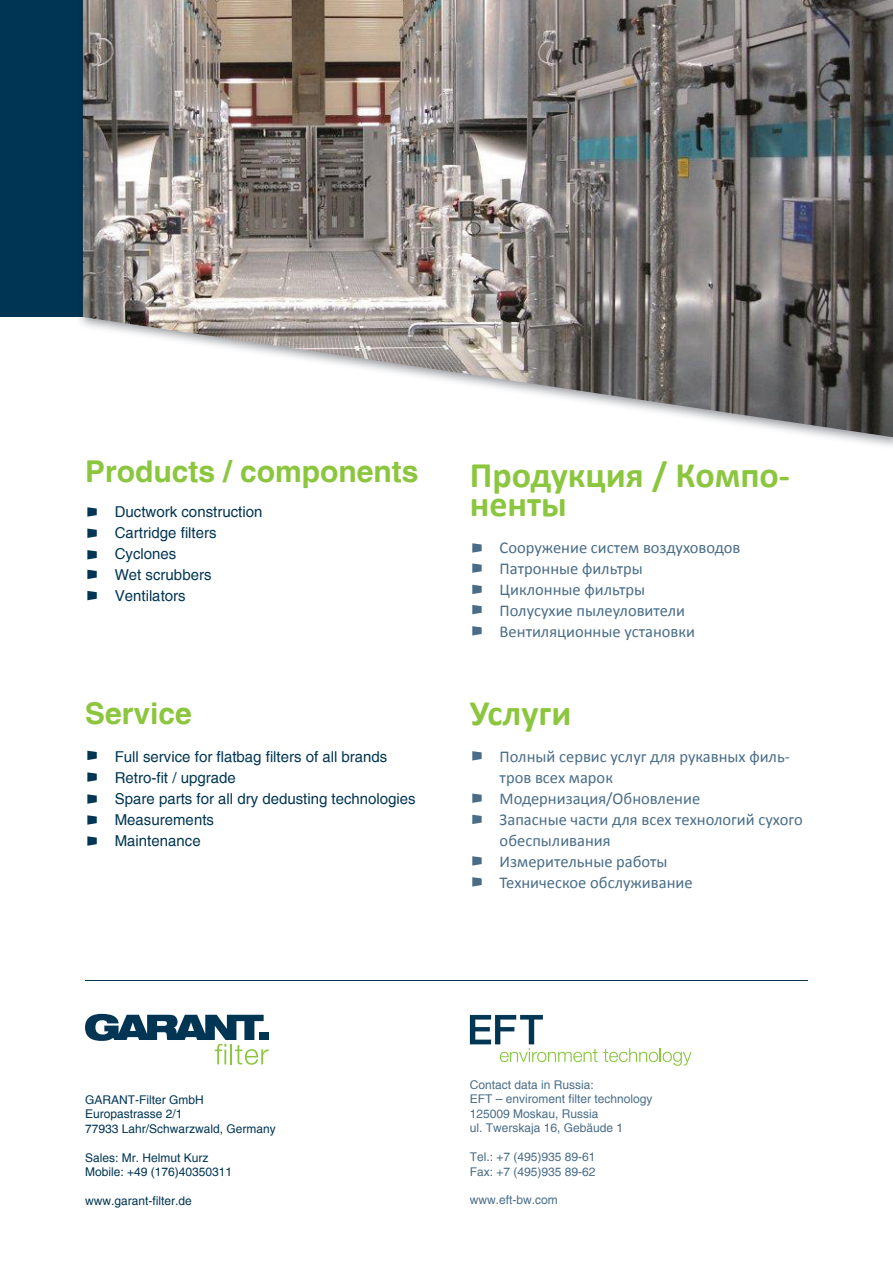
<style>
.page{position:relative;width:893px;height:1263px;background:#fff}
.page>*{position:absolute;margin:0;border:0;box-sizing:border-box;transform-origin:0 0}
.t1{font:700 36px/28.5px "Calibri";color:#8bc63e}
.t2{font:700 30px "Helvetica";color:#8bc63e}
.t3{font:16.5px/21px "Calibri";color:#496d88}
.t4{font:15px/21px "Helvetica";color:#003553}
.t5{font:12px/14.4px "Helvetica";color:#496d88}
.t6{font:12px/14.4px "Helvetica";color:#003553}
</style>
<div class="page">
<div style="left:0;top:0;width:893px;height:317px;background:#003553"></div>
<img style="left:83px;top:0;width:810px;height:437px">
<svg style="left:85px;top:1014px;width:184px;height:51px"></svg>
<div style="left:259px;top:1032px;width:10px;height:8px;background:#003553"></div>
<svg style="left:470px;top:1015px;width:222px;height:51px"></svg>
<hr style="left:85px;top:980px;width:723px;height:1px;background:#003553">
<svg style="left:87px;top:507px;width:10px;height:10px"></svg>
<svg style="left:472px;top:543px;width:10px;height:10px"></svg>
<svg style="left:472px;top:563px;width:10px;height:10px"></svg>
<svg style="left:472px;top:585px;width:10px;height:9px"></svg>
<svg style="left:472px;top:605px;width:10px;height:9px"></svg>
<svg style="left:472px;top:626px;width:10px;height:9px"></svg>
<svg style="left:472px;top:751px;width:10px;height:9px"></svg>
<svg style="left:472px;top:793px;width:10px;height:10px"></svg>
<svg style="left:472px;top:815px;width:10px;height:9px"></svg>
<svg style="left:472px;top:856px;width:10px;height:10px"></svg>
<svg style="left:472px;top:877px;width:10px;height:9px"></svg>
<svg style="left:87px;top:529px;width:10px;height:9px"></svg>
<svg style="left:87px;top:550px;width:10px;height:9px"></svg>
<svg style="left:87px;top:570px;width:10px;height:9px"></svg>
<svg style="left:87px;top:591px;width:10px;height:9px"></svg>
<svg style="left:87px;top:751px;width:10px;height:9px"></svg>
<svg style="left:87px;top:772px;width:10px;height:10px"></svg>
<svg style="left:87px;top:794px;width:10px;height:10px"></svg>
<svg style="left:87px;top:815px;width:10px;height:10px"></svg>
<svg style="left:87px;top:836px;width:10px;height:10px"></svg>
<h2 class="t2" style="left:85px;top:453px;width:335px">Products / components</h2>
<p class="t4" style="left:115px;top:502px;width:149px">Ductwork construction<br>Cartridge filters<br>Cyclones<br>Wet scrubbers<br>Ventilators</p>
<h2 class="t2" style="left:85px;top:695px;width:108px">Service</h2>
<p class="t4" style="left:115px;top:747px;width:302px">Full service for flatbag filters of all brands<br>Retro-fit / upgrade<br>Spare parts for all dry dedusting technologies<br>Measurements<br>Maintenance</p>
<h1 class="t1" style="left:470px;top:461px;width:322px">Продукция / Компо&shy;ненты</h1>
<p class="t3" style="left:500px;top:537px;width:242px">Сооружение систем воздуховодов<br>Патронные фильтры<br>Циклонные фильтры<br>Полусухие пылеуловители<br>Вентиляционные установки</p>
<h1 class="t1" style="left:470px;top:698px;width:103px">Услуги</h1>
<p class="t3" style="left:500px;top:746px;width:305px">Полный сервис услуг для рукавных филь&shy;тров всех марок<br>Модернизация/Обновление<br>Запасные части для всех технологий сухого обеспыливания<br>Измерительные работы<br>Техническое обслуживание</p>
<p class="t6" style="left:85px;top:1093px;width:192px">GARANT-Filter GmbH<br>Europastrasse 2/1<br>77933 Lahr/Schwarzwald, Germany</p>
<p class="t6" style="left:85px;top:1150px;width:149px">Sales: Mr. Helmut Kurz<br>Mobile: +49 (176)40350311</p>
<p class="t6" style="left:85px;top:1194px;width:108px">www.garant-filter.de</p>
<p class="t5" style="left:470px;top:1078px;width:184px">Contact data in Russia:<br>EFT – enviroment filter technology<br>125009 Moskau, Russia<br>ul. Twerskaja 16, Gebäude 1</p>
<p class="t5" style="left:470px;top:1150px;width:127px">Tel.: +7 (495)935 89-61<br>Fax: +7 (495)935 89-62</p>
<p class="t5" style="left:470px;top:1193px;width:90px">www.eft-bw.com</p>
</div>
